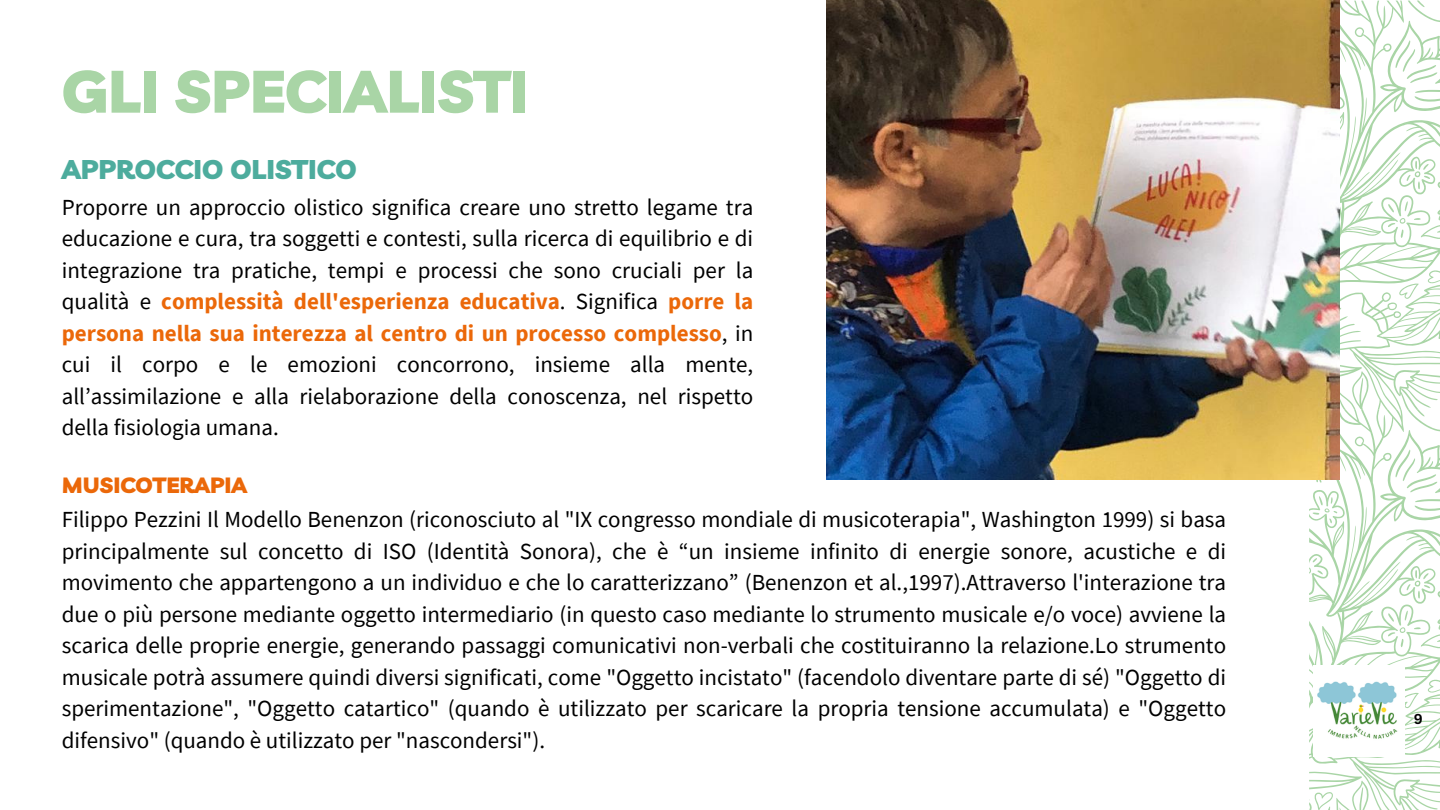
<style>
.page{position:relative;width:1440px;height:810px;background:#fff}
.page>*{position:absolute;margin:0;border:0;box-sizing:border-box;transform-origin:0 0}
.t1{font:900 59px "Livvic";color:#a9d5a6}
.t2{font:900 27px "Livvic";color:#4dac9d}
.t3{font:23px/31.5px "Source Sans Pro";color:#000;text-align:justify}
.t4{font:900 22px "Livvic";color:#eb6809}
.t5{font:700 14px "Canva Sans";color:#000}
.s1{font-weight:700;color:#eb6809}
</style>
<div class="page">
<svg style="left:1309px;top:410px;width:131px;height:400px"></svg>
<svg style="left:1340px;top:1px;width:100px;height:409px"></svg>
<img style="left:827px;top:0;width:513px;height:479px">
<img style="left:1313px;top:665px;width:92px;height:92px">
<p class="t1" style="left:62px;top:53px;width:469px">GLI SPECIALISTI</p>
<p class="t2" style="left:62px;top:152px;width:296px">APPROCCIO OLISTICO</p>
<p class="t3" style="left:62px;top:191px;width:693px">Proporre un approccio olistico significa creare uno stretto legame tra educazione e cura, tra soggetti e contesti, sulla ricerca di equilibrio e di integrazione tra pratiche, tempi e processi che sono cruciali per la qualità e <span class="s1">complessità dell'esperienza educativa</span>. Significa <span class="s1">porre la persona nella sua interezza al centro di un processo complesso</span>, in cui il corpo e le emozioni concorrono, insieme alla mente, all’assimilazione e alla rielaborazione della conoscenza, nel rispetto della fisiologia umana.</p>
<p class="t4" style="left:62px;top:471px;width:187px">MUSICOTERAPIA</p>
<p class="t3" style="left:62px;top:503px;width:1166px">Filippo Pezzini Il Modello Benenzon (riconosciuto al "IX congresso mondiale di musicoterapia", Washington 1999) si basa principalmente sul concetto di ISO (Identità Sonora), che è “un insieme infinito di energie sonore, acustiche e di movimento che appartengono a un individuo e che lo caratterizzano” (Benenzon et al.,1997).Attraverso l'interazione tra due o più persone mediante oggetto intermediario (in questo caso mediante lo strumento musicale e/o voce) avviene la scarica delle proprie energie, generando passaggi comunicativi non-verbali che costituiranno la relazione.Lo strumento musicale potrà assumere quindi diversi significati, come "Oggetto incistato" (facendolo diventare parte di sé) "Oggetto di sperimentazione", "Oggetto catartico" (quando è utilizzato per scaricare la propria tensione accumulata) e "Oggetto difensivo" (quando è utilizzato per "nascondersi").</p>
<p class="t5" style="left:1414px;top:709px;width:11px">9</p>
</div>
